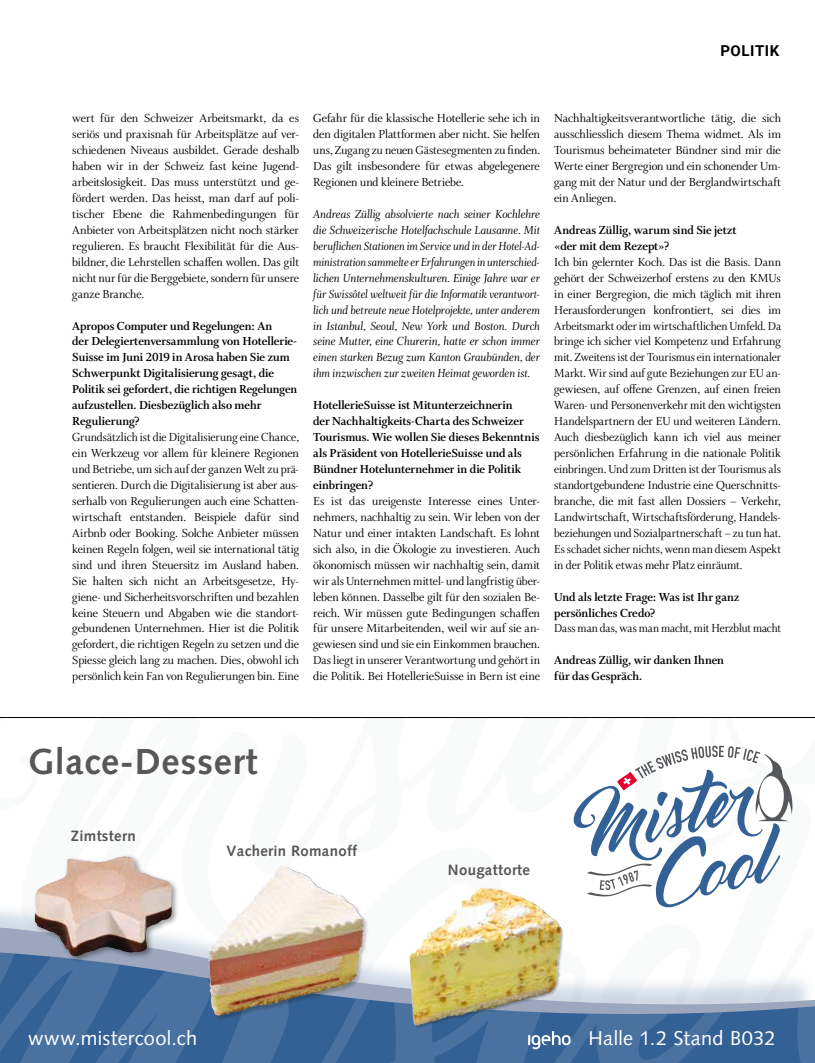
<style>
.page{position:relative;width:815px;height:1063px;background:#fff}
.page>*{position:absolute;margin:0;border:0;box-sizing:border-box;transform-origin:0 0}
.t1{font:700 36.12px "Syntax";letter-spacing:.02em;color:#575756}
.t2{font:20px "Syntax";letter-spacing:.015em;color:#fff}
.t3{font:700 15px "Syntax";letter-spacing:.02em;color:#575756}
.t4{font:700 15px "Roboto";letter-spacing:.035em;color:#000}
.t5{font:12.5px/16px "Whitman Display";letter-spacing:-.005em;color:#000;text-align:justify}
.t6{font:700 12.5px/16px "Whitman Display";letter-spacing:-.005em;color:#000}
.t7{font:italic 12.5px/16px "Whitman Display";color:#000;text-align:justify}
.t8{font:12.5px "Whitman Display";letter-spacing:-.005em;color:#000;scale:.95 1}
</style>
<div class="page">
<div style="left:0;top:899px;width:815px;height:164px;background:#6682a9;opacity:.3"></div>
<svg style="left:0;top:927px;width:815px;height:25px"></svg>
<svg style="left:373px;top:952px;width:442px;height:33px"></svg>
<svg style="left:278px;top:985px;width:537px;height:78px;background:#5d7fa8"></svg>
<div style="left:32px;top:854px;width:147px;height:110px;background:#000;opacity:.4"></div>
<img style="left:34px;top:856px;width:138px;height:95px">
<img style="left:194px;top:866px;width:179px;height:164px">
<img style="left:384px;top:887px;width:190px;height:145px">
<svg style="left:528px;top:1031px;width:43px;height:18px"></svg>
<svg style="left:0;top:951px;width:278px;height:112px;background:#577295"></svg>
<svg style="left:574px;top:718px;width:241px;height:189px"></svg>
<hr style="left:0;top:717px;width:815px;height:1px;background:#000">
<p class="t4" style="left:720px;top:41px;width:60px">POLITIK</p>
<p class="t5" style="left:72px;top:110px;width:228px">wert für den Schweizer Arbeitsmarkt, da es seriös und praxisnah für Arbeitsplätze auf ver&shy;schiedenen Niveaus ausbildet. Gerade deshalb haben wir in der Schweiz fast keine Jugend&shy;arbeitslosigkeit. Das muss unterstützt und ge&shy;fördert werden. Das heisst, man darf auf poli&shy;tischer Ebene die Rahmenbedingungen für Anbieter von Arbeitsplätzen nicht noch stärker regulieren. Es braucht Flexibilität für die Aus&shy;bildner, die Lehrstellen schaffen wollen. Das gilt nicht nur für die Berggebiete, sondern für unsere ganze Branche.</p>
<p class="t6" style="left:72px;top:318px;width:226px">Apropos Computer und Regelungen: An<br>der Delegiertenversammlung von Hotellerie-Suisse im Juni 2019 in Arosa haben Sie zum Schwerpunkt Digitalisierung gesagt, die Politik sei gefordert, die richtigen Regelungen aufzustellen. Diesbezüglich also mehr Regulierung?</p>
<p class="t5" style="left:72px;top:429px;width:228px">Grundsätzlich ist die Digitalisierung eine Chance, ein Werkzeug vor allem für kleinere Regionen und Betriebe, um sich auf der ganzen Welt zu prä&shy;sentieren. Durch die Digitalisierung ist aber aus&shy;serhalb von Regulierungen auch eine Schatten&shy;wirtschaft entstanden. Beispiele dafür sind Airbnb oder Booking. Solche Anbieter müssen keinen Regeln folgen, weil sie international tätig sind und ihren Steuersitz im Ausland haben.<br>Sie halten sich nicht an Arbeitsgesetze, Hy&shy;giene- und Sicherheitsvorschriften und bezahlen keine Steuern und Abgaben wie die standort&shy;gebundenen Unternehmen. Hier ist die Politik gefordert, die richtigen Regeln zu setzen und die Spiesse gleich lang zu machen. Dies, obwohl ich persönlich kein Fan von Regulierungen bin. Eine</p>
<p class="t5" style="left:313px;top:110px;width:228px">Gefahr für die klassische Hotellerie sehe ich in den digitalen Plattformen aber nicht. Sie helfen uns, Zugang zu neuen Gästesegmenten zu finden.<br>Das gilt insbesondere für etwas abgelegenere Regionen und kleinere Betriebe.</p>
<p class="t7" style="left:313px;top:206px;width:228px">Andreas Züllig absolvierte nach seiner Kochlehre die Schweizerische Hotelfachschule Lausanne. Mit beruflichen Stationen im Service und in der Hotel-Ad&shy;ministration sammelte er Erfahrungen in unterschied&shy;lichen Unternehmenskulturen. Einige Jahre war er für Swissôtel weltweit für die Informatik verantwort&shy;lich und betreute neue Hotelprojekte, unter anderem in Istanbul, Seoul, New York und Boston. Durch seine Mutter, eine Churerin, hatte er schon immer einen starken Bezug zum Kanton Graubünden, der ihm inzwischen zur zweiten Heimat geworden ist.</p>
<p class="t6" style="left:313px;top:397px;width:228px">HotellerieSuisse ist Mitunterzeichnerin<br>der Nachhaltigkeits-Charta des Schweizer Tourismus. Wie wollen Sie dieses Bekenntnis als Präsident von HotellerieSuisse und als Bündner Hotelunternehmer in die Politik einbringen?</p>
<p class="t5" style="left:313px;top:493px;width:228px">Es ist das ureigenste Interesse eines Unter&shy;nehmers, nachhaltig zu sein. Wir leben von der Natur und einer intakten Landschaft. Es lohnt sich also, in die Ökologie zu investieren. Auch ökonomisch müssen wir nachhaltig sein, damit wir als Unternehmen mittel- und langfristig über&shy;leben können. Dasselbe gilt für den sozialen Be&shy;reich. Wir müssen gute Bedingungen schaffen für unsere Mitarbeitenden, weil wir auf sie an&shy;gewiesen sind und sie ein Einkommen brauchen.<br>Das liegt in unserer Verantwortung und gehört in die Politik. Bei HotellerieSuisse in Bern ist eine</p>
<p class="t5" style="left:554px;top:110px;width:228px">Nachhaltigkeitsverantwortliche tätig, die sich ausschliesslich diesem Thema widmet. Als im Tourismus beheimateter Bündner sind mir die Werte einer Bergregion und ein schonender Um&shy;gang mit der Natur und der Berglandwirtschaft ein Anliegen.</p>
<p class="t6" style="left:554px;top:222px;width:184px">Andreas Züllig, warum sind Sie jetzt «der mit dem Rezept»?</p>
<p class="t5" style="left:554px;top:254px;width:228px">Ich bin gelernter Koch. Das ist die Basis. Dann gehört der Schweizerhof erstens zu den KMUs in einer Bergregion, die mich täglich mit ihren Herausforderungen konfrontiert, sei dies im Arbeitsmarkt oder im wirtschaftlichen Umfeld. Da bringe ich sicher viel Kompetenz und Erfahrung mit. Zweitens ist der Tourismus ein internationaler Markt. Wir sind auf gute Beziehungen zur EU an&shy;gewiesen, auf offene Grenzen, auf einen freien Waren- und Personenverkehr mit den wichtigsten Handelspartnern der EU und weiteren Ländern.<br>Auch diesbezüglich kann ich viel aus meiner persönlichen Erfahrung in die nationale Politik einbringen. Und zum Dritten ist der Tourismus als standortgebundene Industrie eine Querschnitts&shy;branche, die mit fast allen Dossiers – Verkehr, Landwirtschaft, Wirtschaftsförderung, Handels&shy;beziehungen und Sozialpartnerschaft – zu tun hat.<br>Es schadet sicher nichts, wenn man diesem Aspekt in der Politik etwas mehr Platz einräumt.</p>
<p class="t6" style="left:554px;top:589px;width:187px">Und als letzte Frage: Was ist Ihr ganz persönliches Credo?</p>
<p class="t8" style="left:554px;top:621px;width:240px">Dass man das, was man macht, mit Herzblut macht</p>
<p class="t6" style="left:554px;top:652px;width:171px">Andreas Züllig, wir danken Ihnen für das Gespräch.</p>
<h1 class="t1" style="left:28px;top:741px;width:231px">Glace-Dessert</h1>
<p class="t3" style="left:71px;top:827px;width:66px">Zimtstern</p>
<p class="t3" style="left:227px;top:843px;width:132px">Vacherin Romanoff</p>
<p class="t3" style="left:448px;top:861px;width:84px">Nougattorte</p>
<h2 class="t2" style="left:28px;top:1027px;width:171px">www.mistercool.ch</h2>
<h2 class="t2" style="left:589px;top:1027px;width:188px">Halle 1.2 Stand B032</h2>
</div>
